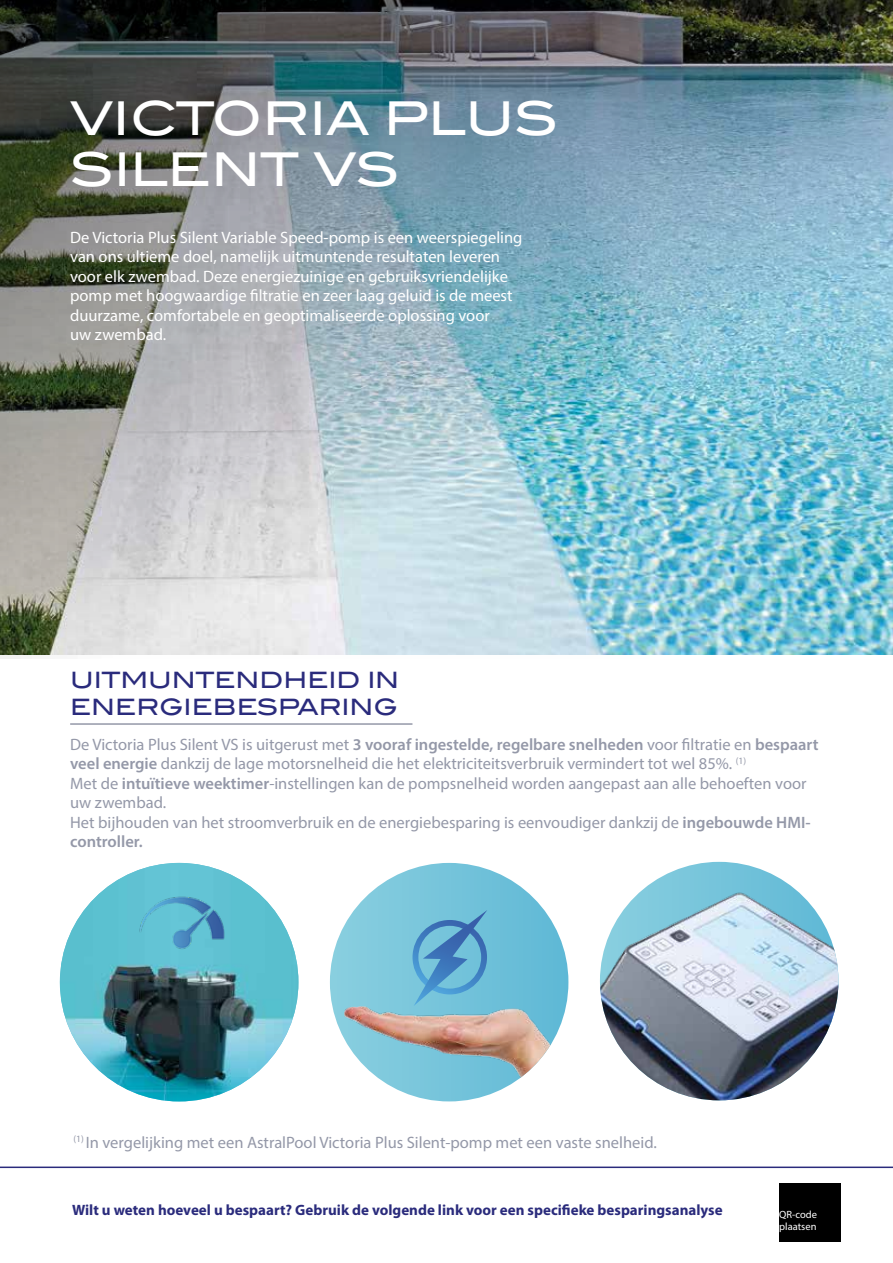
<style>
.page{position:relative;width:893px;height:1263px;background:#fff}
.page>*{position:absolute;margin:0;border:0;box-sizing:border-box;transform-origin:0 0}
.t1{font:46.5px/51px "Blair ITC Std";letter-spacing:-.01em;color:#fff}
.t2{font:22.5px/27px "Blair ITC Std";color:#2a2b7c}
.t3{font:16.5px/19.5px "Myriad Pro";color:#9498a8}
.t4{font:16.5px/19.5px "Myriad Pro";color:#fff}
.t5{font:700 15px "Myriad Pro";color:#2a2b7c}
.t6{font:10.5px/12.6px "Myriad Pro";color:#fff}
.s1{font-weight:600}
</style>
<div class="page">
<img style="left:0;top:36px;width:650px;height:623px">
<img style="left:650px;top:0;width:243px;height:655px">
<img style="left:0;top:0;width:652px;height:36px">
<hr style="left:70px;top:723px;width:342px;height:2px;background:#9498a8">
<img style="left:60px;top:863px;width:238px;height:238px;border-radius:119px">
<img style="left:121px;top:892px;width:119px;height:104px">
<div style="left:330px;top:863px;width:238px;height:238px;background:linear-gradient(to right,#8bcfdf,#5fb8d6);border-radius:119px"></div>
<img style="left:344px;top:1006px;width:222px;height:95px">
<svg style="left:412px;top:910px;width:75px;height:96px;background:#61a9d0"></svg>
<img style="left:600px;top:862px;width:238px;height:238px;border-radius:119px">
<div style="left:779px;top:1183px;width:62px;height:59px;background:#000"></div>
<hr style="left:0;top:1166px;width:893px;height:2px;background:#2a2b7c">
<h1 class="t1" style="left:70px;top:92px;width:490px">VICTORIA PLUS<br>SILENT VS</h1>
<p class="t4" style="left:70px;top:227px;width:454px">De Victoria Plus Silent Variable Speed-pomp is een weerspiegeling van ons ultieme doel, namelijk uitmuntende resultaten leveren voor elk zwembad. Deze energiezuinige en gebruiksvriendelijke pomp met hoogwaardige filtratie en zeer laag geluid is de meest duurzame, comfortabele en geoptimaliseerde oplossing voor<br>uw zwembad.</p>
<h2 class="t2" style="left:70px;top:666px;width:331px">UITMUNTENDHEID IN<br>ENERGIEBESPARING</h2>
<p class="t3" style="left:70px;top:734px;width:750px">De Victoria Plus Silent VS is uitgerust met <span class="s1">3 vooraf ingestelde, regelbare snelheden</span> voor filtratie en <span class="s1">bespaart veel energie</span> dankzij de lage motorsnelheid die het elektriciteitsverbruik vermindert tot wel 85%. <sup>(1)<br></sup>Met de <span class="s1">intuïtieve weektimer</span>-instellingen kan de pompsnelheid worden aangepast aan alle behoeften voor uw zwembad.<br>Het bijhouden van het stroomverbruik en de energiebesparing is eenvoudiger dankzij de <span class="s1">ingebouwde HMI&shy;controller.</span></p>
<p class="t3" style="left:73px;top:1132px;width:585px"><sup>(1)</sup> In vergelijking met een AstralPool Victoria Plus Silent-pomp met een vaste snelheid.</p>
<p class="t5" style="left:72px;top:1200px;width:652px">Wilt u weten hoeveel u bespaart? Gebruik de volgende link voor een specifieke besparingsanalyse</p>
<p class="t6" style="left:779px;top:1208px;width:39px">QR-code plaatsen</p>
</div>
